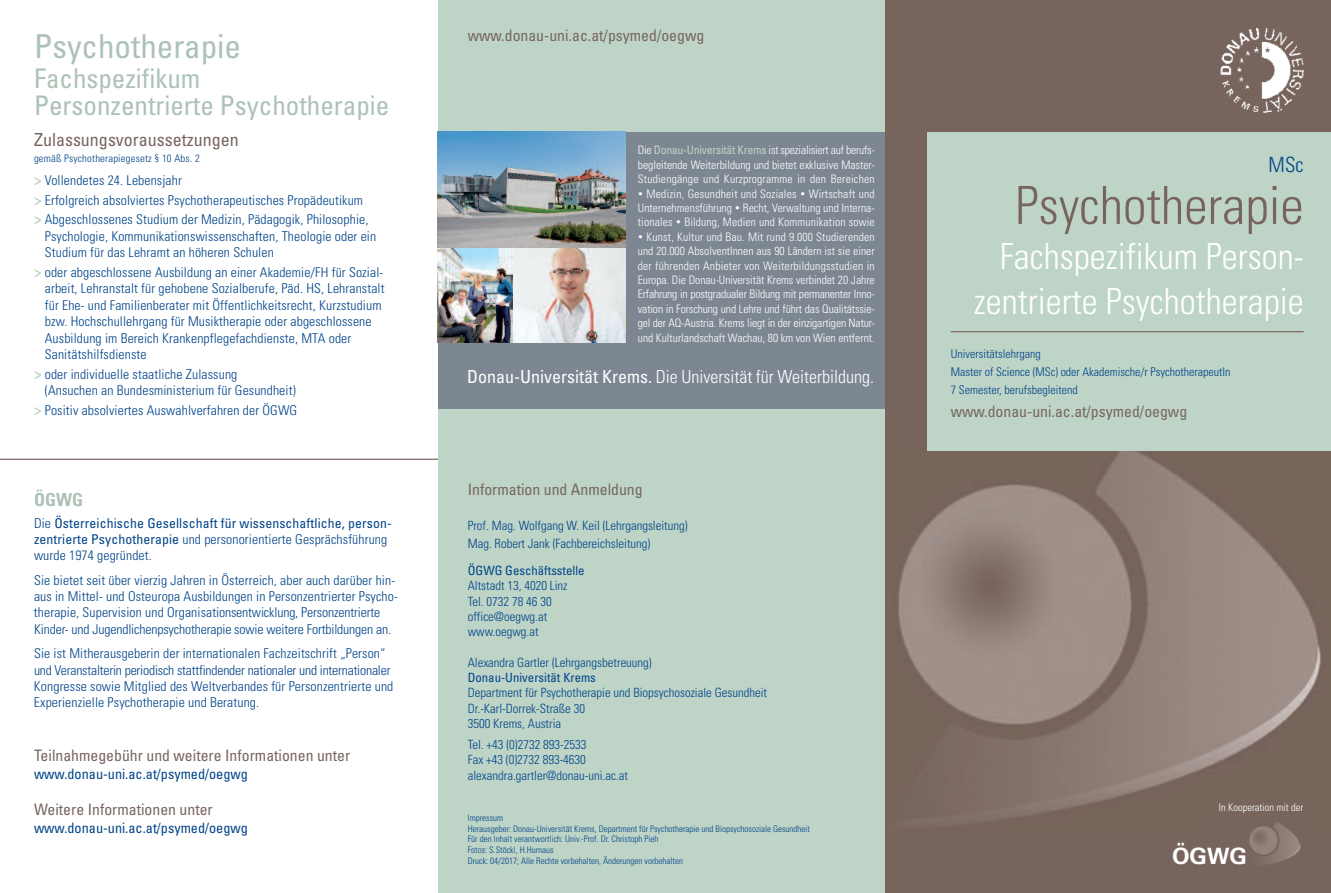
<style>
.page{position:relative;width:1331px;height:893px;background:#fff}
.page>*{position:absolute;margin:0;border:0;box-sizing:border-box;transform-origin:0 0}
.t1{font:300 condensed 52.5px "Univers";color:#77655d}
.t2{font:300 condensed 36px/45px "Univers";color:#fff;text-align:right}
.t3{font:condensed 33px "Univers";color:#adc2b6}
.t4{font:condensed 27px/27px "Univers";color:#adc2b6}
.t5{font:700 22.5px "Univers";color:#fff}
.t6{font:300 condensed 21px "Univers";color:#01448a}
.t7{font:300 condensed 18px "Univers";color:#fff}
.t8{font:condensed 18px "Univers";color:#77655d}
.t9{font:700 condensed 18px "Univers";color:#adc2b6}
.t10{font:condensed 15.75px "Univers";color:#77655d}
.t11{font:condensed 14.25px "Univers";color:#01448a}
.t12{font:300 condensed 13.5px/16.5px "Univers";letter-spacing:.01em;color:#01448a}
.t13{font:condensed 13.5px/16.2px "Univers";letter-spacing:.01em;color:#01448a}
.t14{font:300 condensed 12.75px/15.3px "Univers";color:#01448a}
.t15{font:condensed 12.75px "Univers";color:#01448a}
.t16{font:300 condensed 12px/18px "Univers";color:#01448a}
.t17{font:300 condensed 11.7px/14.4px "Univers";letter-spacing:.01em;color:#fff;text-align:justify}
.t18{font:300 condensed 10.5px "Univers";letter-spacing:.02em;color:#01448a}
.t19{font:300 condensed 10.5px "Univers";color:#fff}
.t20{font:300 condensed 9px/10.8px "Univers";color:#01448a}
.s1{font-weight:400;font-size:15px;color:#adc2b6}
.s2{font-weight:400;font-size:15px;color:#fff}
.s3{font-weight:300}
.s4{font-weight:400;color:#bdd4c6}
.s5{font-size:9px}
.s6{font-weight:400}
</style>
<div class="page">
<div style="left:884px;top:0;width:447px;height:893px;background:#77655d"></div>
<img style="left:884px;top:444px;width:437px;height:393px">
<div style="left:438px;top:0;width:446px;height:893px;background:#bdd4c6"></div>
<div style="left:438px;top:132px;width:446px;height:276px;background:#7d8792"></div>
<img style="left:1220px;top:28px;width:84px;height:85px">
<img style="left:438px;top:132px;width:187px;height:210px">
<img style="left:514px;top:249px;width:111px;height:93px">
<hr style="left:0;top:459px;width:438px;height:1px;background:#77655d">
<div style="left:927px;top:132px;width:404px;height:319px;background:#bdd4c6"></div>
<hr style="left:951px;top:331px;width:353px;height:1px;background:#77655d">
<div style="left:1206px;top:821px;width:97px;height:52px;background:#77655d"></div>
<img style="left:1249px;top:822px;width:52px;height:42px">
<h3 class="t3" style="left:34px;top:34px;width:209px">Psychotherapie</h3>
<h3 class="t4" style="left:34px;top:67px;width:357px">Fachspezifikum<br>Personzentrierte Psychotherapie</h3>
<h3 class="t8" style="left:34px;top:133px;width:206px">Zulassungsvoraussetzungen</h3>
<p class="t18" style="left:34px;top:155px;width:167px">gemäß Psychotherapiegesetz § 10 Abs. 2</p>
<p class="t12" style="left:34px;top:172px;width:336px;line-height:19.5px"><span class="s1">&gt;</span> Vollendetes 24. Lebensjahr<br><span class="s1">&gt;</span> Erfolgreich absolviertes Psychotherapeutisches Propädeutikum <span class="s1">&gt;</span> Abgeschlossenes Studium der Medizin, Pädagogik, Philosophie,</p>
<p class="t12" style="left:34px;top:229px;width:344px"><span class="s2">&gt;</span> Psychologie, Kommunikationswissenschaften, Theologie oder ein <span class="s2">&gt;</span> Studium für das Lehramt an höheren Schulen</p>
<p class="t12" style="left:34px;top:265px;width:352px"><span class="s1">&gt;</span> oder abgeschlossene Ausbildung an einer Akademie/FH für Sozial-<span class="s2">&gt;</span> arbeit, Lehranstalt für gehobene Sozialberufe, Päd. HS, Lehranstalt <span class="s2">&gt;</span> für Ehe- und Familienberater mit Öffentlichkeitsrecht, Kurzstudium <span class="s2">&gt;</span> bzw. Hochschullehrgang für Musiktherapie oder abgeschlossene<br><span class="s2">&gt;</span> Ausbildung im Bereich Krankenpflegefachdienste, MTA oder<br><span class="s2">&gt;</span> Sanitätshilfsdienste</p>
<p class="t12" style="left:34px;top:367px;width:263px"><span class="s1">&gt;</span> oder individuelle staatliche Zulassung<br><span class="s2">&gt;</span> (Ansuchen an Bundesministerium für Gesundheit)</p>
<p class="t12" style="left:34px;top:403px;width:265px"><span class="s1">&gt;</span> Positiv absolviertes Auswahlverfahren der ÖGWG</p>
<h3 class="t9" style="left:34px;top:493px;width:50px">ÖGWG</h3>
<p class="t13" style="left:34px;top:516px;width:359px"><span class="s3">Die</span> Österreichische Gesellschaft für wissenschaftliche, person&shy;zentrierte Psychotherapie <span class="s3">und personorientierte Gesprächsführung wurde 1974 gegründet.</span></p>
<p class="t12" style="left:34px;top:573px;width:365px">Sie bietet seit über vierzig Jahren in Österreich, aber auch darüber hin&shy;aus in Mittel- und Osteuropa Ausbildungen in Personzentrierter Psycho&shy;therapie, Supervision und Organisationsentwicklung, Personzentrierte Kinder- und Jugendlichenpsychotherapie sowie weitere Fortbildungen an.</p>
<p class="t12" style="left:34px;top:646px;width:361px">Sie ist Mitherausgeberin der internationalen Fachzeitschrift „Person“ und Veranstalterin periodisch stattfindender nationaler und internationaler Kongresse sowie Mitglied des Weltverbandes für Personzentrierte und Experienzielle Psychotherapie und Beratung.</p>
<p class="t10" style="left:34px;top:750px;width:318px">Teilnahmegebühr und weitere Informationen unter</p>
<p class="t11" style="left:34px;top:769px;width:215px">www.donau-uni.ac.at/psymed/oegwg</p>
<p class="t10" style="left:34px;top:804px;width:180px">Weitere Informationen unter</p>
<p class="t11" style="left:34px;top:823px;width:215px">www.donau-uni.ac.at/psymed/oegwg</p>
<p class="t10" style="left:468px;top:30px;width:238px">www.donau-uni.ac.at/psymed/oegwg</p>
<p class="t17" style="left:638px;top:144px;width:238px">Die <span class="s4">Donau-Universität Krems</span> ist spezialisiert auf berufs&shy;begleitende Weiterbildung und bietet exklusive Master-Studiengänge und Kurzprogramme in den Bereichen</p>
<p class="t17" style="left:638px;top:187px;width:238px"><span class="s5">•</span> Medizin, Gesundheit und Soziales <span class="s5">•</span> Wirtschaft und Unternehmensführung <span class="s5">•</span> Recht, Verwaltung und Interna&shy;tionales <span class="s5">•</span> Bildung, Medien und Kommunikation sowie</p>
<p class="t17" style="left:638px;top:230px;width:238px"><span class="s5">•</span> Kunst, Kultur und Bau. Mit rund 9.000 Studierenden und 20.000 AbsolventInnen aus 90 Ländern ist sie einer der führenden Anbieter von Weiterbildungsstudien in Europa. Die Donau-Universität Krems verbindet 20 Jahre Erfahrung in postgradualer Bildung mit permanenter Inno&shy;vation in Forschung und Lehre und führt das Qualitätssie&shy;gel der AQ-Austria. Krems liegt in der einzigartigen Natur&shy;und Kulturlandschaft Wachau, 80 km von Wien entfernt.</p>
<h3 class="t7" style="left:467px;top:370px;width:408px"><span class="s6">Donau-Universität Krems.</span> Die Universität für Weiterbildung.</h3>
<p class="t10" style="left:468px;top:484px;width:176px">Information und Anmeldung</p>
<p class="t14" style="left:468px;top:517px;width:221px;line-height:18px">Prof. Mag. Wolfgang W. Keil (Lehrgangsleitung)<br>Mag. Robert Jank (Fachbereichsleitung)</p>
<p class="t15" style="left:468px;top:566px;width:118px">ÖGWG Geschäftsstelle</p>
<p class="t14" style="left:468px;top:579px;width:101px">Altstadt 13, 4020 Linz<br>Tel. 0732 78 46 30 office@oegwg.at www.oegwg.at</p>
<p class="t14" style="left:468px;top:656px;width:186px">Alexandra Gartler (Lehrgangsbetreuung)</p>
<p class="t15" style="left:468px;top:673px;width:130px">Donau-Universität Krems</p>
<p class="t14" style="left:468px;top:686px;width:301px">Department für Psychotherapie und Biopsychosoziale Gesundheit<br>Dr.-Karl-Dorrek-Straße 30<br>3500 Krems, Austria</p>
<p class="t14" style="left:468px;top:738px;width:162px">Tel. +43 (0)2732 893-2533<br>Fax +43 (0)2732 893-4630 alexandra.gartler@donau-uni.ac.at</p>
<p class="t20" style="left:468px;top:813px;width:344px">Impressum<br>Herausgeber: Donau-Universität Krems, Department für Psychotherapie und Biopsychosoziale Gesundheit Für den Inhalt verantwortlich: Univ.-Prof. Dr. Christoph Pieh<br>Fotos: S.Stöckl, H.Hurnaus<br>Druck: 04/2017; Alle Rechte vorbehalten, Änderungen vorbehalten</p>
<h3 class="t6" style="left:1269px;top:156px;width:37px">MSc</h3>
<h1 class="t1" style="left:1015px;top:186px;width:290px">Psychotherapie</h1>
<h2 class="t2" style="left:974px;top:237px;width:331px">Fachspezifikum Person&shy;zentrierte Psychotherapie</h2>
<p class="t16" style="left:951px;top:346px;width:281px">Universitätslehrgang<br>Master of Science (MSc) oder Akademische/r PsychotherapeutIn<br>7 Semester, berufsbegleitend</p>
<p class="t10" style="left:951px;top:406px;width:238px">www.donau-uni.ac.at/psymed/oegwg</p>
<p class="t19" style="left:1219px;top:804px;width:86px">In Kooperation mit der</p>
<h3 class="t5" style="left:1172px;top:848px;width:77px">ÖGWG</h3>
</div>
